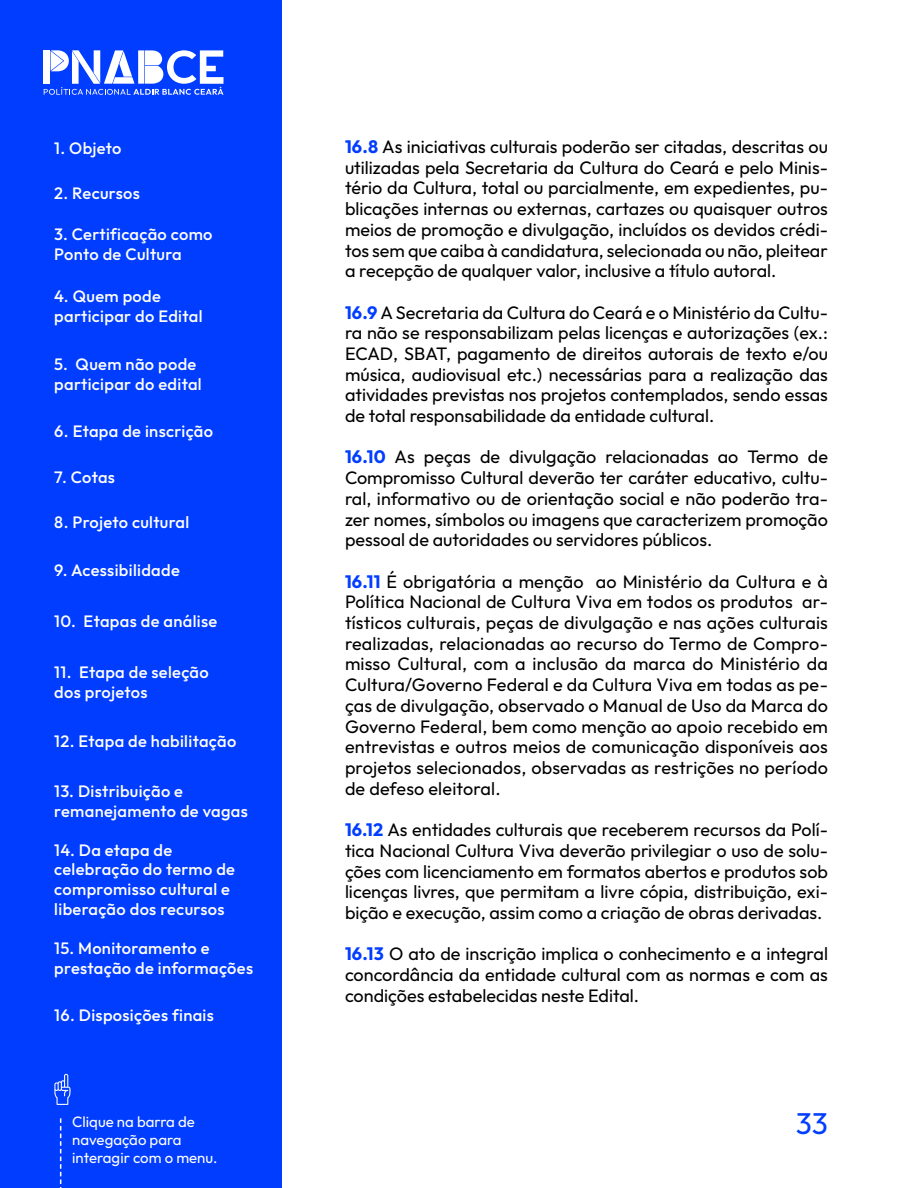
<style>
.page{position:relative;width:918px;height:1188px;background:#fff}
.page>*{position:absolute;margin:0;border:0;box-sizing:border-box;transform-origin:0 0}
.t1{font:30px "Outfit";color:#003dff}
.t2{font:18px/20.7px "Outfit";color:#000;text-align:justify}
.t3{font:500 16.5px/19.8px "Outfit";letter-spacing:.02em;color:#fff}
.t4{font:15px/18px "Outfit";color:#fff}
.s1{font-weight:700;color:#003dff}
</style>
<div class="page">
<div style="left:0;top:0;width:282px;height:1188px;background:#003dff"></div>
<svg style="left:44px;top:50px;width:180px;height:45px"></svg>
<svg style="left:54px;top:1073px;width:17px;height:32px"></svg>
<svg style="left:60px;top:1118px;width:1px;height:70px"></svg>
<p class="t3" style="left:54px;top:138px;width:69px">1. Objeto</p>
<p class="t3" style="left:54px;top:183px;width:87px">2. Recursos</p>
<p class="t3" style="left:54px;top:224px;width:160px">3. Certificação como<br>Ponto de Cultura</p>
<p class="t3" style="left:54px;top:286px;width:150px">4. Quem pode participar do Edital</p>
<p class="t3" style="left:54px;top:353px;width:149px">5. Quem não pode participar do edital</p>
<p class="t3" style="left:54px;top:421px;width:160px">6. Etapa de inscrição</p>
<p class="t3" style="left:54px;top:466px;width:62px">7. Cotas</p>
<p class="t3" style="left:54px;top:512px;width:137px">8. Projeto cultural</p>
<p class="t3" style="left:54px;top:560px;width:127px">9. Acessibilidade</p>
<p class="t3" style="left:54px;top:611px;width:164px">10. Etapas de análise</p>
<p class="t3" style="left:54px;top:661px;width:156px">11. Etapa de seleção dos projetos</p>
<p class="t3" style="left:54px;top:731px;width:183px">12. Etapa de habilitação</p>
<p class="t3" style="left:54px;top:781px;width:195px">13. Distribuição e remanejamento de vagas</p>
<p class="t3" style="left:54px;top:839px;width:182px">14. Da etapa de celebração do termo de compromisso cultural e liberação dos recursos</p>
<p class="t3" style="left:54px;top:937px;width:200px">15. Monitoramento e prestação de informações</p>
<p class="t3" style="left:54px;top:1005px;width:161px">16. Disposições finais</p>
<p class="t2" style="left:345px;top:136px;width:485px"><span class="s1">16.8</span> As iniciativas culturais poderão ser citadas, descritas ou utilizadas pela Secretaria da Cultura do Ceará e pelo Minis&shy;tério da Cultura, total ou parcialmente, em expedientes, pu&shy;blicações internas ou externas, cartazes ou quaisquer outros meios de promoção e divulgação, incluídos os devidos crédi&shy;tos sem que caiba à candidatura, selecionada ou não, pleitear a recepção de qualquer valor, inclusive a título autoral.</p>
<p class="t2" style="left:345px;top:301px;width:485px"><span class="s1">16.9</span> A Secretaria da Cultura do Ceará e o Ministério da Cultu&shy;ra não se responsabilizam pelas licenças e autorizações (ex.:<br>ECAD, SBAT, pagamento de direitos autorais de texto e/ou música, audiovisual etc.) necessárias para a realização das atividades previstas nos projetos contemplados, sendo essas de total responsabilidade da entidade cultural.</p>
<p class="t2" style="left:345px;top:446px;width:485px"><span class="s1">16.10</span> As peças de divulgação relacionadas ao Termo de Compromisso Cultural deverão ter caráter educativo, cultu&shy;ral, informativo ou de orientação social e não poderão tra&shy;zer nomes, símbolos ou imagens que caracterizem promoção pessoal de autoridades ou servidores públicos.</p>
<p class="t2" style="left:345px;top:571px;width:485px"><span class="s1">16.11</span> É obrigatória a menção ao Ministério da Cultura e à Política Nacional de Cultura Viva em todos os produtos ar&shy;tísticos culturais, peças de divulgação e nas ações culturais realizadas, relacionadas ao recurso do Termo de Compro&shy;misso Cultural, com a inclusão da marca do Ministério da Cultura/Governo Federal e da Cultura Viva em todas as pe&shy;ças de divulgação, observado o Manual de Uso da Marca do Governo Federal, bem como menção ao apoio recebido em entrevistas e outros meios de comunicação disponíveis aos projetos selecionados, observadas as restrições no período de defeso eleitoral.</p>
<p class="t2" style="left:345px;top:819px;width:485px"><span class="s1">16.12</span> As entidades culturais que receberem recursos da Polí&shy;tica Nacional Cultura Viva deverão privilegiar o uso de solu&shy;ções com licenciamento em formatos abertos e produtos sob licenças livres, que permitam a livre cópia, distribuição, exi&shy;bição e execução, assim como a criação de obras derivadas.</p>
<p class="t2" style="left:345px;top:943px;width:485px"><span class="s1">16.13</span> O ato de inscrição implica o conhecimento e a integral concordância da entidade cultural com as normas e com as condições estabelecidas neste Edital.</p>
<p class="t4" style="left:72px;top:1112px;width:124px">Clique na barra de</p>
<h1 class="t1" style="left:796px;top:1105px;width:34px">33</h1>
<p class="t4" style="left:72px;top:1130px;width:147px">navegação para interagir com o menu.</p>
</div>
